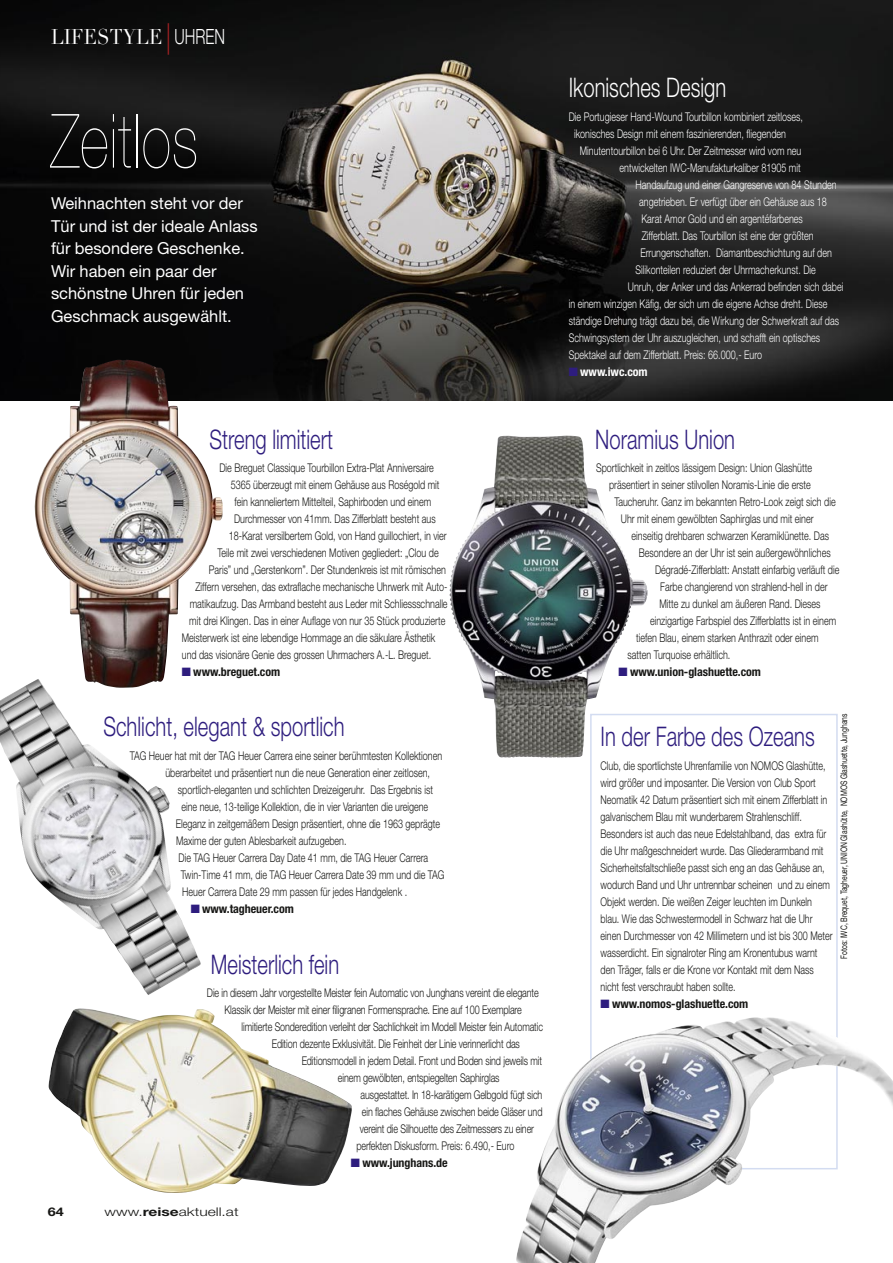
<style>
.page{position:relative;width:893px;height:1263px;background:#fff}
.page>*{position:absolute;margin:0;border:0;box-sizing:border-box;transform-origin:0 0}
.t1{font:200 75px "Helvetica Neue";letter-spacing:.02em;color:#fff;scale:.75 1}
.t2{font:300 27px "Helvetica Neue";color:#2e1d7e;scale:.75 1}
.t3{font:300 27px "Helvetica Neue";color:#fff;scale:.75 1}
.t4{font:21px "Didot";color:#fff;scale:.9 1}
.t5{font:16.5px/22.5px "Helvetica Neue";color:#fff}
.t6{font:300 12px/17px "Helvetica Neue";color:#171715;text-align:center;scale:.75 1}
.t7{font:300 12px "Helvetica Neue";color:#fff;scale:.75 1}
.t8{font:700 condensed 12px "Helvetica Neue";letter-spacing:-.005em;color:#171715}
.t9{font:300 12px "Helvetica Neue";color:#171715;scale:1.3 1}
.t10{font:700 condensed 12px "Helvetica Neue";letter-spacing:-.005em;color:#fff}
.t11{font:700 12px "Helvetica Neue";color:#171715;scale:1.2 1}
.t12{font:9px "Helvetica Neue";color:#171715;scale:.75 1}
.s1{font-family:"Helvetica Neue";font-weight:300;font-size:31.5px;color:#ac2325}
.s2{font-family:"Helvetica Neue";font-weight:300}
.s3{color:#2e1d7e}
.s4{font-weight:700}
</style>
<div class="page">
<img style="left:0;top:0;width:893px;height:400px">
<div style="left:590px;top:714px;width:248px;height:455px;border:2px solid #d3dcf1"></div>
<img style="left:0;top:681px;width:201px;height:314px">
<img style="left:449px;top:438px;width:147px;height:320px">
<img style="left:516px;top:1017px;width:377px;height:246px">
<img style="left:48px;top:1008px;width:304px;height:185px">
<img style="left:34px;top:360px;width:189px;height:328px">
<h3 class="t4" style="left:51px;top:24px;width:195px">LIFESTYLE <span class="s1">|</span> <span class="s2">UHREN</span></h3>
<h1 class="t1" style="left:51px;top:83px;width:198px">Zeitlos</h1>
<h3 class="t5" style="left:51px;top:193px;width:208px">Weihnachten steht vor der<br>Tür und ist der ideale Anlass für besondere Geschenke.<br>Wir haben ein paar der schönstne Uhren für jeden<br>Geschmack ausgewählt.</h3>
<h2 class="t2" style="left:209px;top:417px;width:167px">Streng limitiert</h2>
<p class="t6" style="left:219px;top:459px;width:287px">Die Breguet Classique Tourbillon Extra-Plat Anniversaire</p>
<p class="t6" style="left:231px;top:476px;width:280px">5365 überzeugt mit einem Gehäuse aus Roségold mit</p>
<p class="t6" style="left:234px;top:493px;width:264px">fein kanneliertem Mittelteil, Saphirboden und einem</p>
<p class="t6" style="left:234px;top:510px;width:270px">Durchmesser von 41mm. Das Zifferblatt besteht aus</p>
<p class="t6" style="left:229px;top:527px;width:292px">18-Karat versilbertem Gold, von Hand guillochiert, in vier</p>
<p class="t6" style="left:218px;top:544px;width:296px">Teile mit zwei verschiedenen Motiven gegliedert: „Clou de</p>
<p class="t6" style="left:209px;top:561px;width:318px">Paris” und „Gerstenkorn”. Der Stundenkreis ist mit römischen</p>
<p class="t6" style="left:195px;top:578px;width:338px">Ziffern versehen, das extraflache mechanische Uhrwerk mit Auto-</p>
<p class="t6" style="left:190px;top:595px;width:345px">matikaufzug. Das Armband besteht aus Leder mit Schliessschnalle</p>
<p class="t6" style="left:189px;top:612px;width:343px">mit drei Klingen. Das in einer Auflage von nur 35 Stück produzierte</p>
<p class="t6" style="left:182px;top:629px;width:340px">Meisterwerk ist eine lebendige Hommage an die säkulare Ästhetik</p>
<p class="t6" style="left:182px;top:646px;width:334px">und das visionäre Genie des grossen Uhrmachers A.-L. Breguet.</p>
<p class="t8" style="left:182px;top:662px;width:100px"><span class="s3">■</span> www.breguet.com</p>
<h2 class="t2" style="left:103px;top:704px;width:323px">Schlicht, elegant &amp; sportlich</h2>
<p class="t6" style="left:165px;top:746px;width:371px;text-align:left;text-indent:-36px">TAG Heuer hat mit der TAG Heuer Carrera eine seiner berühmtesten Kollektionen überarbeitet und präsentiert nun die neue Generation einer zeitlosen,</p>
<p class="t6" style="left:178px;top:780px;width:342px">sportlich-eleganten und schlichten Dreizeigeruhr. Das Ergebnis ist</p>
<p class="t6" style="left:181px;top:797px;width:331px">eine neue, 13-teilige Kollektion, die in vier Varianten die ureigene</p>
<p class="t6" style="left:176px;top:814px;width:354px">Eleganz in zeitgemäßem Design präsentiert, ohne die 1963 geprägte</p>
<p class="t6" style="left:176px;top:831px;width:228px">Maxime der guten Ablesbarkeit aufzugeben.</p>
<p class="t6" style="left:178px;top:848px;width:334px">Die TAG Heuer Carrera Day Date 41 mm, die TAG Heuer Carrera</p>
<p class="t6" style="left:181px;top:865px;width:353px">Twin-Time 41 mm, die TAG Heuer Carrera Date 39 mm und die TAG</p>
<p class="t6" style="left:182px;top:882px;width:302px">Heuer Carrera Date 29 mm passen für jedes Handgelenk .</p>
<p class="t8" style="left:191px;top:898px;width:105px"><span class="s3">■</span> www.tagheuer.com</p>
<h2 class="t2" style="left:211px;top:942px;width:173px">Meisterlich fein</h2>
<p class="t6" style="left:207px;top:984px;width:444px">Die in diesem Jahr vorgestellte Meister fein Automatic von Junghans vereint die elegante<br>Klassik der Meister mit einer filigranen Formensprache. Eine auf 100 Exemplare</p>
<p class="t6" style="left:242px;top:1018px;width:403px">limitierte Sonderedition verleiht der Sachlichkeit im Modell Meister fein Automatic<br>Edition dezente Exklusivität. Die Feinheit der Linie verinnerlicht das</p>
<p class="t6" style="left:302px;top:1052px;width:322px">Editionsmodell in jedem Detail. Front und Boden sind jeweils mit einem gewölbten, entspiegelten Saphirglas</p>
<p class="t6" style="left:361px;top:1086px;width:244px">ausgestattet. In 18-karätigem Gelbgold fügt sich</p>
<p class="t6" style="left:362px;top:1103px;width:242px">ein flaches Gehäuse zwischen beide Gläser und</p>
<p class="t6" style="left:360px;top:1120px;width:234px">vereint die Silhouette des Zeitmessers zu einer</p>
<p class="t6" style="left:356px;top:1137px;width:212px">perfekten Diskusform. Preis: 6.490,- Euro</p>
<p class="t8" style="left:351px;top:1153px;width:98px"><span class="s3">■</span> www.junghans.de</p>
<p class="t11" style="left:48px;top:1203px;width:15px">64</p>
<p class="t9" style="left:105px;top:1202px;width:105px">www.<span class="s4">reise</span>aktuell.at</p>
<h2 class="t3" style="left:569px;top:66px;width:211px">Ikonisches Design</h2>
<p class="t7" style="left:569px;top:107px;width:314px">Die Portugieser Hand-Wound Tourbillon kombiniert zeitloses,</p>
<p class="t7" style="left:574px;top:124px;width:284px">ikonisches Design mit einem faszinierenden, fliegenden</p>
<p class="t7" style="left:580px;top:141px;width:297px">Minutentourbillon bei 6 Uhr. Der Zeitmesser wird vom neu</p>
<p class="t7" style="left:620px;top:158px;width:243px">entwickelten IWC-Manufakturkaliber 81905 mit</p>
<p class="t7" style="left:635px;top:175px;width:270px">Handaufzug und einer Gangreserve von 84 Stunden</p>
<p class="t7" style="left:639px;top:192px;width:252px">angetrieben. Er verfügt über ein Gehäuse aus 18</p>
<p class="t7" style="left:641px;top:209px;width:217px">Karat Amor Gold und ein argentéfarbenes</p>
<p class="t7" style="left:642px;top:226px;width:231px">Zifferblatt. Das Tourbillon ist eine der größten</p>
<p class="t7" style="left:640px;top:243px;width:257px">Errungenschaften. Diamantbeschichtung auf den</p>
<p class="t7" style="left:636px;top:260px;width:242px">Silikonteilen reduziert der Uhrmacherkunst. Die</p>
<p class="t7" style="left:628px;top:277px;width:289px">Unruh, der Anker und das Ankerrad befinden sich dabei</p>
<p class="t7" style="left:569px;top:294px;width:346px">in einem winzigen Käfig, der sich um die eigene Achse dreht. Diese</p>
<p class="t7" style="left:569px;top:311px;width:362px">ständige Drehung trägt dazu bei, die Wirkung der Schwerkraft auf das</p>
<p class="t7" style="left:569px;top:328px;width:337px">Schwingsystem der Uhr auszugleichen, und schafft ein optisches</p>
<p class="t7" style="left:569px;top:345px;width:259px">Spektakel auf dem Zifferblatt. Preis: 66.000,- Euro</p>
<p class="t10" style="left:569px;top:361px;width:80px"><span class="s3">■</span> www.iwc.com</p>
<h2 class="t2" style="left:595px;top:417px;width:188px">Noramius Union</h2>
<p class="t6" style="left:596px;top:459px;width:289px">Sportlichkeit in zeitlos lässigem Design: Union Glashütte</p>
<p class="t6" style="left:609px;top:476px;width:271px">präsentiert in seiner stilvollen Noramis-Linie die erste</p>
<p class="t6" style="left:614px;top:493px;width:297px">Taucheruhr. Ganz im bekannten Retro-Look zeigt sich die</p>
<p class="t6" style="left:621px;top:510px;width:258px">Uhr mit einem gewölbten Saphirglas und mit einer</p>
<p class="t6" style="left:631px;top:527px;width:265px">einseitig drehbaren schwarzen Keramiklünette. Das</p>
<p class="t6" style="left:639px;top:544px;width:257px">Besondere an der Uhr ist sein außergewöhnliches</p>
<p class="t6" style="left:655px;top:561px;width:247px">Dégradé-Zifferblatt: Anstatt einfarbig verläuft die</p>
<p class="t6" style="left:660px;top:578px;width:225px">Farbe changierend von strahlend-hell in der</p>
<p class="t6" style="left:659px;top:595px;width:216px">Mitte zu dunkel am äußeren Rand. Dieses</p>
<p class="t6" style="left:650px;top:612px;width:250px">einzigartige Farbspiel des Zifferblatts ist in einem</p>
<p class="t6" style="left:636px;top:629px;width:245px">tiefen Blau, einem starken Anthrazit oder einem</p>
<p class="t6" style="left:627px;top:646px;width:139px">satten Turquoise erhältlich.</p>
<p class="t8" style="left:619px;top:662px;width:144px"><span class="s3">■</span> www.union-glashuette.com</p>
<p class="t12" style="left:837px;top:959px;width:329px;rotate:-90deg">Fotos: IWC, Brequet, Tagheuer, UNION Glashütte, NOMOS Glashuette, Junghans</p>
<h2 class="t2" style="left:601px;top:714px;width:287px">In der Farbe des Ozeans</h2>
<p class="t6" style="left:601px;top:756px;width:311px;text-align:left">Club, die sportlichste Uhrenfamilie von NOMOS Glashütte, wird größer und imposanter. Die Version von Club Sport Neomatik 42 Datum präsentiert sich mit einem Zifferblatt in galvanischem Blau mit wunderbarem Strahlenschliff.<br>Besonders ist auch das neue Edelstahlband, das extra für die Uhr maßgeschneidert wurde. Das Gliederarmband mit Sicherheitsfaltschließe passt sich eng an das Gehäuse an, wodurch Band und Uhr untrennbar scheinen und zu einem Objekt werden. Die weißen Zeiger leuchten im Dunkeln blau. Wie das Schwestermodell in Schwarz hat die Uhr einen Durchmesser von 42 Millimetern und ist bis 300 Meter wasserdicht. Ein signalroter Ring am Kronentubus warnt den Träger, falls er die Krone vor Kontakt mit dem Nass nicht fest verschraubt haben sollte.</p>
<p class="t8" style="left:601px;top:993px;width:149px"><span class="s3">■</span> www.nomos-glashuette.com</p>
</div>
